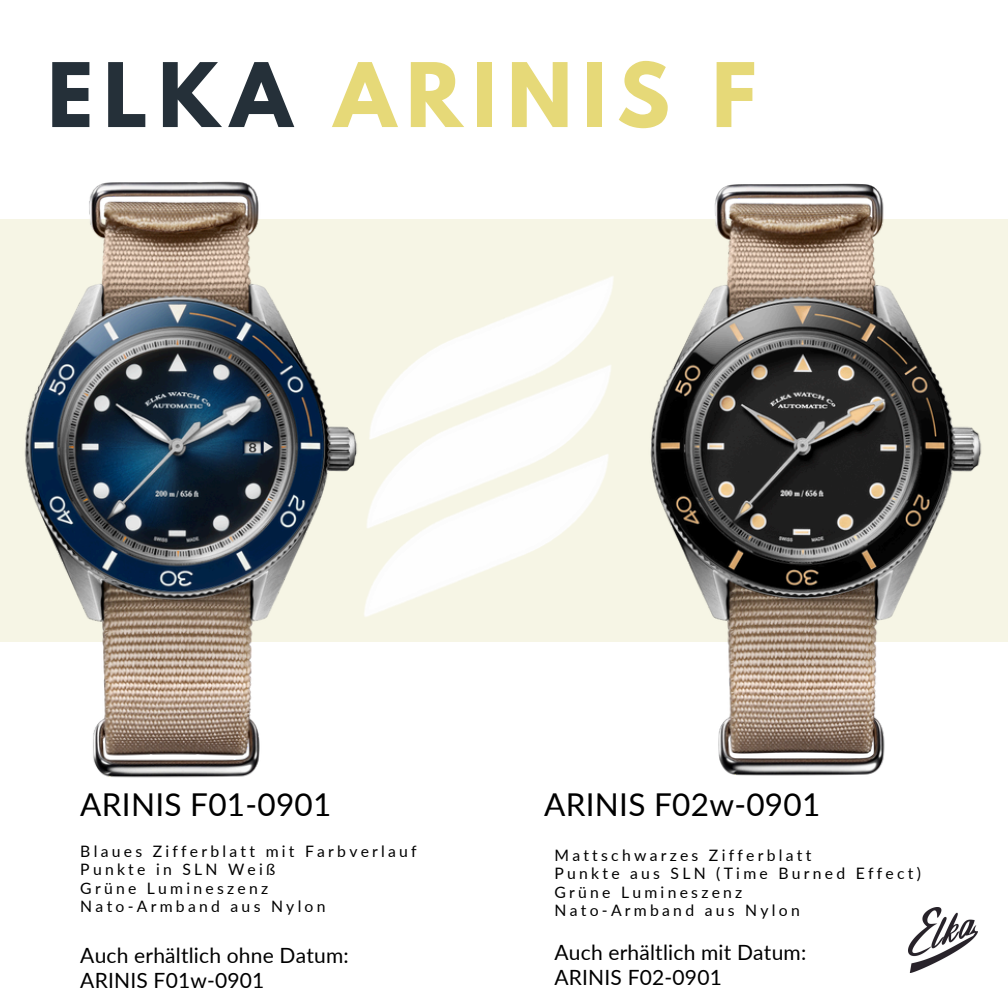
<style>
.page{position:relative;width:1008px;height:1008px;background:#fff}
.page>*{position:absolute;margin:0;border:0;box-sizing:border-box;transform-origin:0 0}
.t1{font:700 78.75px "League Spartan";letter-spacing:.13em;color:#e6d978}
.t2{font:31.5px "Lato";letter-spacing:.01em;color:#000}
.t3{font:21px/24.8px "Lato";letter-spacing:.01em;color:#000}
.t4{font:15.75px "Lato";letter-spacing:.205em;color:#000}
.s1{color:#253039}
</style>
<div class="page">
<img style="left:909px;top:907px;width:68px;height:66px">
<img style="left:0;top:181px;width:408px;height:597px">
<img style="left:582px;top:183px;width:426px;height:593px">
<p class="t1" style="left:48px;top:56px;width:710px"><span class="s1">ELKA</span> ARINIS F</p>
<p class="t2" style="left:80px;top:784px;width:253px">ARINIS F01-0901</p>
<p class="t2" style="left:544px;top:784px;width:278px">ARINIS F02w-0901</p>
<p class="t4" style="left:80px;top:841px;width:338px">Blaues Zifferblatt mit Farbverlauf</p>
<p class="t4" style="left:80px;top:860px;width:197px">Punkte in SLN Weiß</p>
<p class="t4" style="left:80px;top:878px;width:189px">Grüne Lumineszenz</p>
<p class="t4" style="left:80px;top:896px;width:247px">Nato-Armband aus Nylon</p>
<p class="t3" style="left:80px;top:942px;width:270px">Auch erhältlich ohne Datum:<br>ARINIS F01w-0901</p>
<p class="t4" style="left:554px;top:845px;width:258px">Mattschwarzes Zifferblatt</p>
<p class="t4" style="left:554px;top:864px;width:368px">Punkte aus SLN (Time Burned Effect)</p>
<h2 class="t4" style="left:554px;top:882px;width:189px">Grüne Lumineszenz</h2>
<h3 class="t4" style="left:554px;top:900px;width:247px">Nato-Armband aus Nylon</h3>
<h4 class="t3" style="left:554px;top:939px;width:253px">Auch erhältlich mit Datum:<br>ARINIS F02-0901</h4>
</div>
